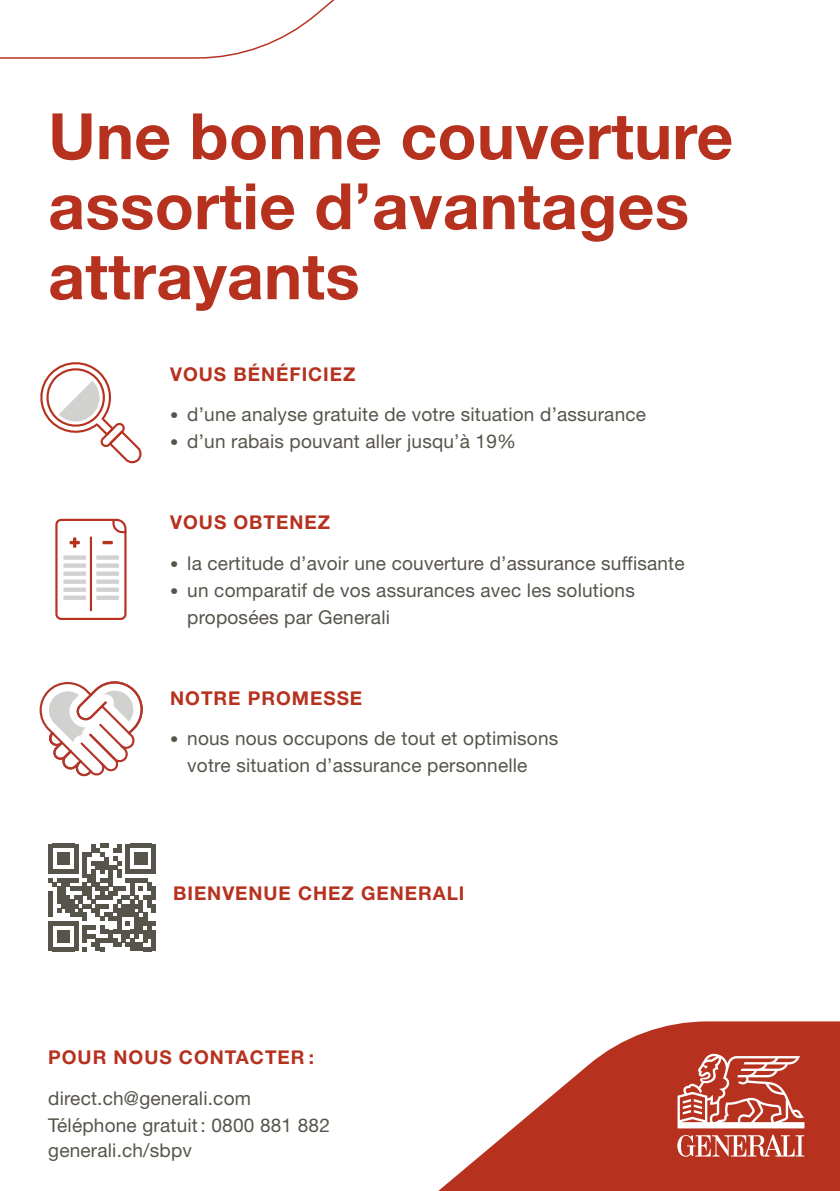
<style>
.page{position:relative;width:840px;height:1191px;background:#fff}
.page>*{position:absolute;margin:0;border:0;box-sizing:border-box;transform-origin:0 0}
.t1{font:700 64px/70px "Helvetica Neue LT Std";letter-spacing:.005em;color:#b6321f}
.t2{font:19px/27px "Helvetica Neue LT Std";letter-spacing:.01em;color:#57544b}
.t3{font:700 19px "Helvetica Neue LT Std";letter-spacing:.05em;color:#b6321f}
.s1{font-size:16.4px}
</style>
<div class="page">
<svg style="left:438px;top:1021px;width:401px;height:170px;fill:#b6321f"></svg>
<svg style="left:677px;top:1053px;width:127px;height:103px"></svg>
<svg style="left:0;top:0;width:335px;height:59px"></svg>
<svg style="left:40px;top:362px;width:102px;height:101px"></svg>
<svg style="left:55px;top:518px;width:72px;height:102px"></svg>
<svg style="left:39px;top:681px;width:104px;height:96px"></svg>
<svg style="left:48px;top:843px;width:108px;height:108px"></svg>
<div style="left:151px;top:929px;width:5px;height:13px;background:#57544b"></div>
<div style="left:151px;top:942px;width:5px;height:9px;background:#57544b"></div>
<h1 class="t1" style="left:48px;top:100px;width:686px">Une bonne couverture assortie d’avantages attrayants</h1>
<p class="t3" style="left:170px;top:362px;width:187px">VOUS BÉNÉFICIEZ</p>
<p class="t2" style="left:170px;top:401px;width:477px"><span class="s1">•</span> d’une analyse gratuite de votre situation d’assurance</p>
<p class="t2" style="left:170px;top:428px;width:347px"><span class="s1">•</span> d’un rabais pouvant aller jusqu’à 19%</p>
<p class="t3" style="left:170px;top:510px;width:161px">VOUS OBTENEZ</p>
<p class="t2" style="left:170px;top:549px;width:515px"><span class="s1">•</span> la certitude d’avoir une couverture d’assurance suffisante</p>
<p class="t2" style="left:187px;top:576px;width:449px;text-indent:-17px"><span class="s1">•</span> un comparatif de vos assurances avec les solutions proposées par Generali</p>
<p class="t3" style="left:170px;top:686px;width:193px">NOTRE PROMESSE</p>
<p class="t2" style="left:187px;top:724px;width:372px;text-indent:-17px"><span class="s1">•</span> nous nous occupons de tout et optimisons votre situation d’assurance personnelle</p>
<p class="t3" style="left:173px;top:881px;width:293px">BIENVENUE CHEZ GENERALI</p>
<p class="t3" style="left:48px;top:1045px;width:267px">POUR NOUS CONTACTER :</p>
<p class="t2" style="left:48px;top:1084px;width:283px">direct.ch@generali.com<br>Téléphone gratuit: 0800 881 882</p>
<p class="t2" style="left:48px;top:1136px;width:145px">generali.ch/sbpv</p>
</div>
